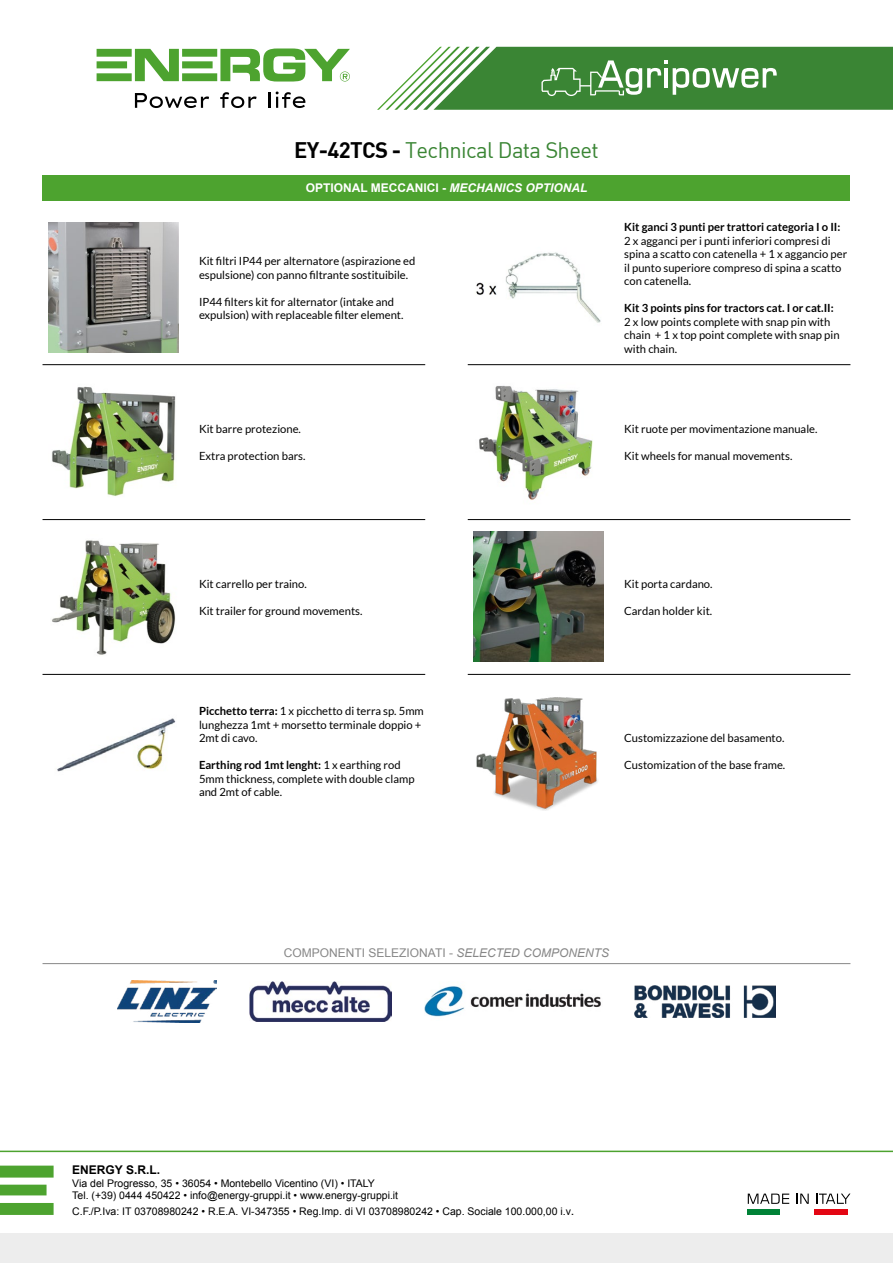
<style>
.page{position:relative;width:893px;height:1263px;background:#fff}
.page>*{position:absolute;margin:0;border:0;box-sizing:border-box;transform-origin:0 0}
.t1{font:22.05px "DIN";letter-spacing:-.03em;color:#3a8534}
.t2{font:12px "Arial";color:#878787}
.t3{font:700 12px "Arial";color:#fff}
.t4{font:700 12px "Arial";color:#000}
.t5{font:11.25px/13.5px "Lato";color:#000}
.t6{font:700 11.25px "Lato";color:#000}
.t7{font:10.5px/12.6px "Arial";color:#000}
.s1{font-family:"DIN Bold";color:#000}
.s2{font-style:italic}
.s3{font-weight:700}
.s4{font-size:12.75px}
</style>
<div class="page">
<img style="left:52px;top:386px;width:124px;height:110px">
<img style="left:476px;top:252px;width:125px;height:71px">
<img style="left:479px;top:385px;width:114px;height:115px">
<img style="left:476px;top:697px;width:122px;height:113px">
<img style="left:48px;top:222px;width:131px;height:131px">
<svg style="left:377px;top:47px;width:516px;height:63px"></svg>
<svg style="left:135px;top:93px;width:74px;height:15px"></svg>
<svg style="left:220px;top:92px;width:37px;height:16px"></svg>
<svg style="left:269px;top:92px;width:36px;height:16px"></svg>
<svg style="left:97px;top:48px;width:253px;height:34px"></svg>
<div style="left:43px;top:175px;width:807px;height:26px;background:#4da32f"></div>
<div style="left:0;top:1233px;width:893px;height:30px;background:#ededed"></div>
<svg style="left:748px;top:1193px;width:41px;height:11px"></svg>
<svg style="left:796px;top:1193px;width:13px;height:11px"></svg>
<svg style="left:816px;top:1193px;width:34px;height:11px"></svg>
<div style="left:747px;top:1209px;width:33px;height:5px;background:#008237"></div>
<div style="left:814px;top:1209px;width:34px;height:5px;background:#e30613"></div>
<hr style="left:468px;top:364px;width:382px;height:1px;background:#000">
<hr style="left:43px;top:364px;width:382px;height:1px;background:#000">
<hr style="left:468px;top:519px;width:382px;height:1px;background:#000">
<hr style="left:468px;top:674px;width:382px;height:1px;background:#000">
<hr style="left:43px;top:519px;width:382px;height:1px;background:#000">
<hr style="left:43px;top:674px;width:382px;height:1px;background:#000">
<hr style="left:43px;top:963px;width:807px;height:1px;background:#878787">
<img style="left:249px;top:982px;width:143px;height:39px">
<img style="left:635px;top:986px;width:141px;height:32px">
<img style="left:425px;top:986px;width:176px;height:31px">
<img style="left:117px;top:981px;width:99px;height:41px">
<svg style="left:0;top:1165px;width:54px;height:50px"></svg>
<hr style="left:0;top:1150px;width:893px;height:2px;background:#4da32f">
<img style="left:52px;top:540px;width:124px;height:115px">
<img style="left:473px;top:531px;width:131px;height:131px">
<img style="left:57px;top:718px;width:119px;height:54px">
<h1 class="t1" style="left:294px;top:137px;width:306px"><span class="s1">EY-42TCS -</span> Technical Data Sheet</h1>
<p class="t3" style="left:306px;top:180px;width:283px">OPTIONAL MECCANICI - <span class="s2">MECHANICS OPTIONAL</span></p>
<p class="t5" style="left:199px;top:254px;width:218px">Kit filtri IP44 per alternatore (aspirazione ed espulsione) con panno filtrante sostituibile.</p>
<p class="t5" style="left:199px;top:295px;width:206px">IP44 filters kit for alternator (intake and expulsion) with replaceable filter element.</p>
<p class="t6" style="left:624px;top:221px;width:218px">Kit ganci 3 punti per trattori categoria I o II:</p>
<p class="t5" style="left:624px;top:234px;width:224px">2 x agganci per i punti inferiori compresi di spina a scatto con catenella + 1 x aggancio per il punto superiore compreso di spina a scatto con catenella.</p>
<p class="t6" style="left:624px;top:302px;width:211px">Kit 3 points pins for tractors cat. I or cat.II:</p>
<p class="t5" style="left:624px;top:315px;width:217px">2 x low points complete with snap pin with chain + 1 x top point complete with snap pin with chain.</p>
<p class="t5" style="left:199px;top:422px;width:103px">Kit barre protezione.</p>
<p class="t5" style="left:199px;top:449px;width:108px">Extra protection bars.</p>
<p class="t5" style="left:624px;top:422px;width:195px">Kit ruote per movimentazione manuale.</p>
<p class="t5" style="left:624px;top:449px;width:170px">Kit wheels for manual movements.</p>
<p class="t5" style="left:199px;top:577px;width:109px">Kit carrello per traino.</p>
<p class="t5" style="left:199px;top:604px;width:165px">Kit trailer for ground movements.</p>
<p class="t5" style="left:199px;top:704px;width:226px"><span class="s3">Picchetto terra:</span> 1 x picchetto di terra sp. 5mm lunghezza 1mt + morsetto terminale doppio +<br>2mt di cavo.</p>
<p class="t5" style="left:199px;top:758px;width:217px"><span class="s3">Earthing rod 1mt lenght:</span> 1 x earthing rod<br>5mm thickness, complete with double clamp and 2mt of cable.</p>
<p class="t5" style="left:624px;top:577px;width:90px">Kit porta cardano.</p>
<p class="t5" style="left:624px;top:604px;width:89px">Cardan holder kit.</p>
<p class="t5" style="left:624px;top:731px;width:162px">Customizzazione del basamento.</p>
<p class="t5" style="left:624px;top:758px;width:163px">Customization of the base frame.</p>
<p class="t2" style="left:284px;top:945px;width:327px">COMPONENTI SELEZIONATI - <span class="s2">SELECTED COMPONENTS</span></p>
<p class="t4" style="left:72px;top:1163px;width:89px">ENERGY S.R.L.</p>
<p class="t7" style="left:72px;top:1177px;width:327px">Via del Progresso, 35 • 36054 • Montebello Vicentino (VI) • ITALY<br>Tel. (+39) 0444 450422 • info@energy-gruppi.it • www.energy-gruppi.it</p>
<p class="t7" style="left:72px;top:1205px;width:504px">C.F./P.Iva: IT 03708980242 • R.E.A. VI-347355 • Reg.Imp. di VI 03708980242 • Cap. Sociale 100.000,00 i.v<span class="s4">.</span></p>
</div>
